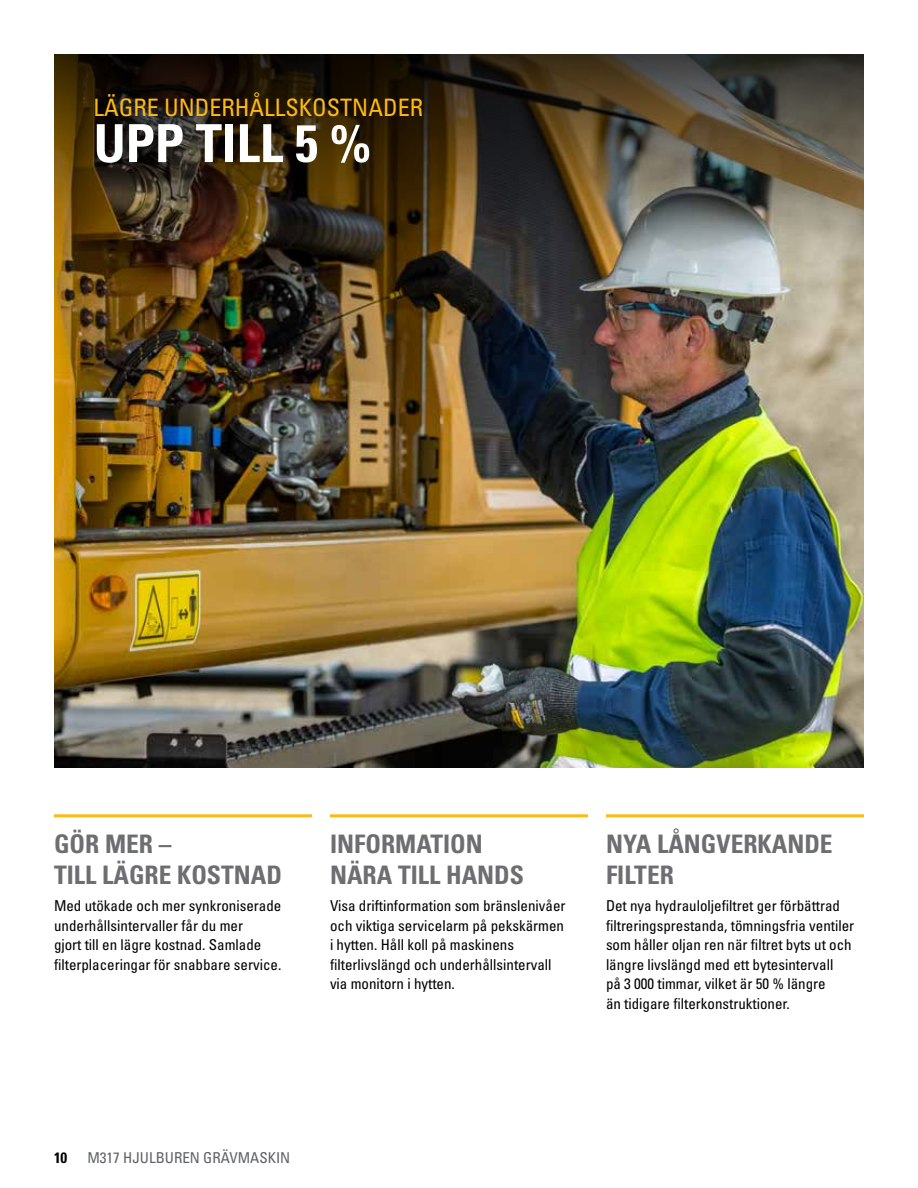
<style>
.page{position:relative;width:918px;height:1188px;background:#fff}
.page>*{position:absolute;margin:0;border:0;box-sizing:border-box;transform-origin:0 0}
.Headline_large_white{font:52.5px "Univers LTCYR 67 Bold Cond";color:#fff}
.Benefit_subhead_gray{font:25.5px/30.6px "Univers LTCYR 67 Bold Cond";color:#6d6e71}
.Headline_small_yello{font:condensed 24px "Univers LTCYR 57";color:#fdba12}
.Body_copy{font:condensed 15px/19.5px "Univers LTCYR 57";color:#000}
.t1{font:condensed 15px "Univers LTCYR 57";color:#5e6263}
.t2{font:15px "Univers LTCYR 67 Bold Cond";color:#000}
</style>
<div class="page">
<img style="left:54px;top:359px;width:810px;height:409px">
<hr style="left:54px;top:814px;width:258px;height:3px;background:#fdba12">
<hr style="left:330px;top:814px;width:258px;height:3px;background:#fdba12">
<hr style="left:606px;top:814px;width:258px;height:3px;background:#fdba12">
<img style="left:54px;top:54px;width:810px;height:305px">
<p class="Headline_small_yello" style="left:94px;top:92px;width:331px">LÄGRE UNDERHÅLLSKOSTNADER</p>
<p class="Headline_large_white" style="left:94px;top:111px;width:279px">UPP TILL 5 %</p>
<p class="Benefit_subhead_gray" style="left:54px;top:828px;width:230px">GÖR MER –<br>TILL LÄGRE KOSTNAD</p>
<p class="Benefit_subhead_gray" style="left:606px;top:828px;width:228px">NYA LÅNGVERKANDE<br>FILTER</p>
<p class="Benefit_subhead_gray" style="left:330px;top:828px;width:196px">INFORMATION<br>NÄRA TILL HANDS</p>
<p class="Body_copy" style="left:330px;top:896px;width:237px">Visa driftinformation som bränslenivåer och viktiga servicelarm på pekskärmen i hytten. Håll koll på maskinens filterlivslängd och underhållsintervall via monitorn i hytten.</p>
<p class="Body_copy" style="left:54px;top:896px;width:229px">Med utökade och mer synkroniserade underhållsintervaller får du mer<br>gjort till en lägre kostnad. Samlade filterplaceringar för snabbare service.</p>
<p class="Body_copy" style="left:606px;top:896px;width:250px">Det nya hydrauloljefiltret ger förbättrad filtreringsprestanda, tömningsfria ventiler som håller oljan ren när filtret byts ut och längre livslängd med ett bytesintervall<br>på 3 000 timmar, vilket är 50 % längre<br>än tidigare filterkonstruktioner.</p>
<p class="t2" style="left:54px;top:1148px;width:15px">10</p>
<p class="t1" style="left:87px;top:1148px;width:204px">M317 HJULBUREN GRÄVMASKIN</p>
</div>
